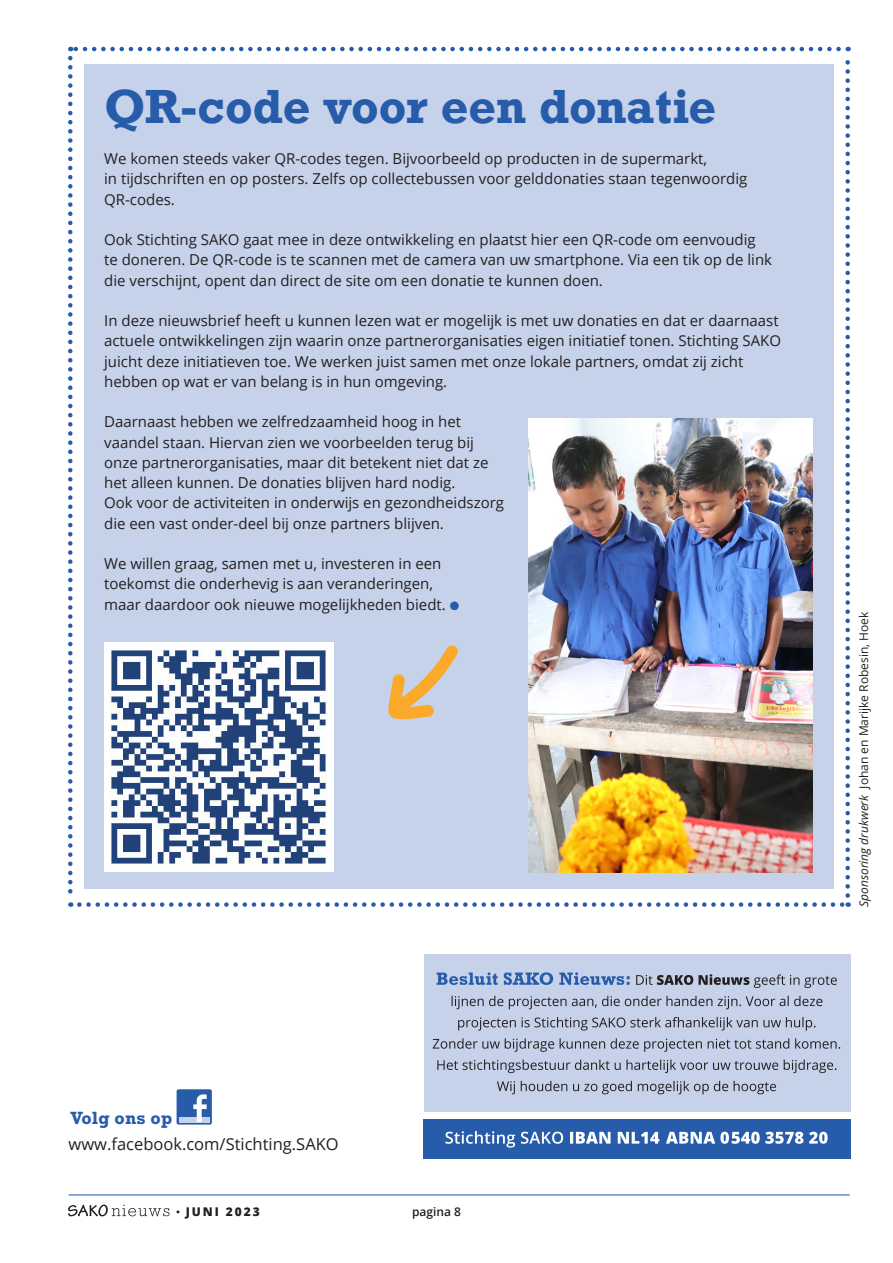
<style>
.page{position:relative;width:893px;height:1263px;background:#fff}
.page>*{position:absolute;margin:0;border:0;box-sizing:border-box;transform-origin:0 0}
.t1{font:700 45px "Rockwell";letter-spacing:-.005em;color:#275caa}
.tussenkopje{font:700 18px "Rockwell Std";letter-spacing:.01em;color:#275caa}
.bodytekst{font:16.5px "Open Sans";color:#231f20}
.t2{font:15px/20.2px "Open Sans";color:#231f20}
.bodytekst-2{font:12px "Open Sans";color:#231f20}
.t3{font:800 12px "Open Sans";letter-spacing:.16em;color:#231f20}
.t4{font:600 12px "Open Sans";color:#231f20}
.s1{color:#275caa}
.s2{font-style:italic}
.s3{font-family:"Rockwell Std";font-weight:300}
</style>
<div class="page">
<hr style="left:69px;top:1194px;width:780px;height:1px;background:#275caa">
<svg style="left:68px;top:1204px;width:101px;height:12px"></svg>
<div style="left:177px;top:1089px;width:35px;height:35px;background:#275caa;border-radius:2px"></div>
<div style="left:179px;top:1117px;width:30px;height:5px;background:#c6d2ea"></div>
<svg style="left:193px;top:1094px;width:14px;height:28px"></svg>
<div style="left:424px;top:955px;width:426px;height:157px;background:#c6d2ea"></div>
<svg style="left:497px;top:1081px;width:279px;height:13px"></svg>
<svg style="left:437px;top:1059px;width:399px;height:14px"></svg>
<svg style="left:433px;top:1038px;width:407px;height:14px"></svg>
<svg style="left:458px;top:1017px;width:357px;height:13px"></svg>
<svg style="left:452px;top:996px;width:370px;height:13px"></svg>
<svg style="left:636px;top:974px;width:201px;height:14px"></svg>
<svg style="left:436px;top:972px;width:194px;height:13px"></svg>
<div style="left:423px;top:1119px;width:427px;height:40px;background:#275caa"></div>
<svg style="left:445px;top:1131px;width:383px;height:16px"></svg>
<svg style="left:68px;top:58px;width:5px;height:849px"></svg>
<svg style="left:79px;top:902px;width:770px;height:5px"></svg>
<svg style="left:845px;top:47px;width:5px;height:848px"></svg>
<svg style="left:70px;top:47px;width:769px;height:4px"></svg>
<div style="left:84px;top:64px;width:750px;height:825px;background:#c6d2ea"></div>
<div style="left:104px;top:642px;width:230px;height:230px;background:#fff"></div>
<img style="left:111px;top:649px;width:215px;height:216px">
<svg style="left:388px;top:645px;width:70px;height:74px"></svg>
<img style="left:528px;top:419px;width:284px;height:453px">
<p class="t1" style="left:104px;top:78px;width:613px">QR-code voor een donatie</p>
<p class="t2" style="left:104px;top:148px;width:605px">We komen steeds vaker QR-codes tegen. Bijvoorbeeld op producten in de supermarkt,</p>
<p class="t2" style="left:104px;top:168px;width:645px">in tijdschriften en op posters. Zelfs op collectebussen voor gelddonaties staan tegenwoordig</p>
<p class="t2" style="left:104px;top:189px;width:72px">QR-codes.</p>
<p class="t2" style="left:104px;top:229px;width:653px">Ook Stichting SAKO gaat mee in deze ontwikkeling en plaatst hier een QR-code om eenvoudig</p>
<p class="t2" style="left:104px;top:249px;width:669px">te doneren. De QR-code is te scannen met de camera van uw smartphone. Via een tik op de link</p>
<p class="t2" style="left:104px;top:270px;width:500px">die verschijnt, opent dan direct de site om een donatie te kunnen doen.</p>
<p class="t2" style="left:104px;top:310px;width:678px">In deze nieuwsbrief heeft u kunnen lezen wat er mogelijk is met uw donaties en dat er daarnaast actuele ontwikkelingen zijn waarin onze partnerorganisaties eigen initiatief tonen. Stichting SAKO juicht deze initiatieven toe. We werken juist samen met onze lokale partners, omdat zij zicht</p>
<p class="t2" style="left:104px;top:371px;width:345px">hebben op wat er van belang is in hun omgeving.</p>
<p class="t2" style="left:104px;top:411px;width:371px">Daarnaast hebben we zelfredzaamheid hoog in het vaandel staan. Hiervan zien we voorbeelden terug bij</p>
<p class="t2" style="left:104px;top:452px;width:386px">onze partnerorganisaties, maar dit betekent niet dat ze</p>
<p class="t2" style="left:104px;top:472px;width:353px">het alleen kunnen. De donaties blijven hard nodig.</p>
<p class="t2" style="left:104px;top:492px;width:401px">Ook voor de activiteiten in onderwijs en gezondheidszorg die een vast onder-deel bij onze partners blijven.</p>
<p class="t2" style="left:104px;top:553px;width:339px">We willen graag, samen met u, investeren in een</p>
<p class="t2" style="left:104px;top:573px;width:330px">toekomst die onderhevig is aan veranderingen,</p>
<p class="t2" style="left:104px;top:594px;width:356px">maar daardoor ook nieuwe mogelijkheden biedt. <span class="s1">●</span></p>
<p class="bodytekst-2" style="left:856px;top:907px;width:297px;rotate:-90deg"><span class="s2">Sponsoring drukwerk</span> Johan en Marijke Robesin, Hoek</p>
<p class="tussenkopje" style="left:70px;top:1107px;width:103px">Volg ons op</p>
<p class="bodytekst" style="left:69px;top:1132px;width:272px">www.facebook.com/Stichting.SAKO</p>
<p class="t3" style="left:175px;top:1203px;width:86px"><span class="s3">•</span> JUNI 2023</p>
<p class="t4" style="left:412px;top:1203px;width:51px">pagina 8</p>
</div>
